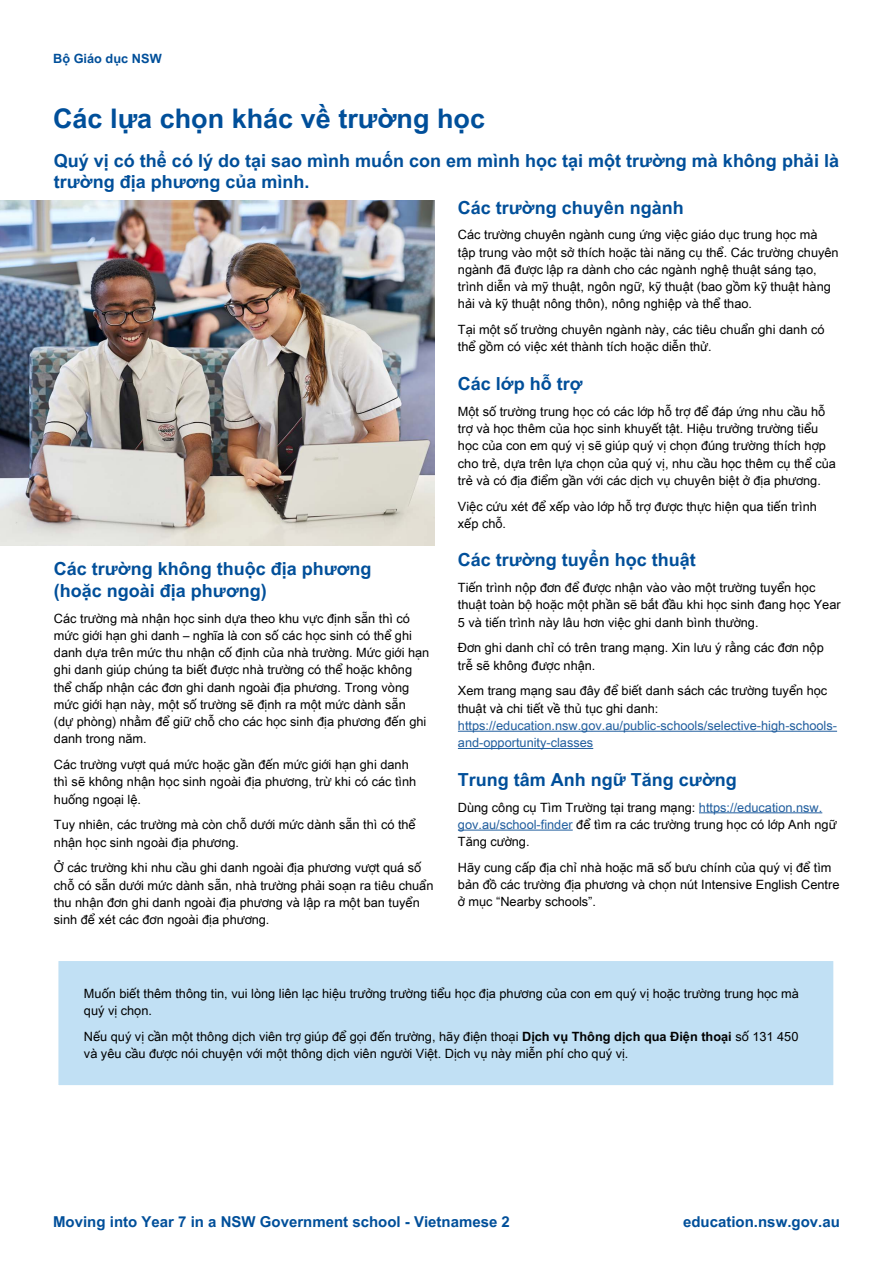
<style>
.page{position:relative;width:893px;height:1263px;background:#fff}
.page>*{position:absolute;margin:0;border:0;box-sizing:border-box;transform-origin:0 0}
.Heading_2{font:700 27px "Arial Unicode MS";color:#004f9a}
.Heading_3{font:700 18px/21.6px "Arial Unicode MS";color:#004f9a}
.t1{font:700 15px "Arial Unicode MS";color:#004f9a}
.Body_text{font:12.75px/17.2px "Arial Unicode MS";color:#000}
.Body_text-2{font:12.75px/17.2px "Arial Unicode MS";color:#215e9e}
.Headers{font:700 12.75px "Arial Unicode MS";color:#004f9a}
.s1{color:#000}
.s2{color:#215e9e}
.s3{font-weight:700}
</style>
<div class="page">
<img style="left:0;top:201px;width:434px;height:344px">
<hr style="left:458px;top:731px;width:379px;height:1px;background:#215e9e">
<hr style="left:458px;top:748px;width:135px;height:1px;background:#215e9e">
<hr style="left:699px;top:812px;width:123px;height:1px;background:#215e9e">
<hr style="left:458px;top:830px;width:115px;height:1px;background:#215e9e">
<div style="left:55px;top:958px;width:781px;height:130px;background:#c1e0f4"></div>
<div style="left:52px;top:955px;width:787px;height:136px;border:6px solid #fff"></div>
<p class="Headers" style="left:53px;top:49px;width:110px">Bộ Giáo dục NSW</p>
<h2 class="Heading_2" style="left:53px;top:99px;width:433px">Các lựa chọn khác về trường học</h2>
<h3 class="Heading_3" style="left:54px;top:150px;width:787px">Quý vị có thể có lý do tại sao mình muốn con em mình học tại một trường mà không phải là trường địa phương của mình.</h3>
<h3 class="Heading_3" style="left:54px;top:559px;width:319px">Các trường không thuộc địa phương (hoặc ngoài địa phương)</h3>
<p class="Body_text" style="left:54px;top:609px;width:377px">Các trường mà nhận học sinh dựa theo khu vực định sẵn thì có mức giới hạn ghi danh – nghĩa là con số các học sinh có thể ghi danh dựa trên mức thu nhận cố định của nhà trường. Mức giới hạn ghi danh giúp chúng ta biết được nhà trường có thể hoặc không thể chấp nhận các đơn ghi danh ngoài địa phương. Trong vòng mức giới hạn này, một số trường sẽ định ra một mức dành sẵn<br>(dự phòng) nhằm để giữ chỗ cho các học sinh địa phương đến ghi danh trong năm.</p>
<p class="Body_text" style="left:54px;top:756px;width:364px">Các trường vượt quá mức hoặc gần đến mức giới hạn ghi danh thì sẽ không nhận học sinh ngoài địa phương, trừ khi có các tình huống ngoại lệ.</p>
<p class="Body_text" style="left:54px;top:816px;width:363px">Tuy nhiên, các trường mà còn chỗ dưới mức dành sẵn thì có thể nhận học sinh ngoài địa phương.</p>
<p class="Body_text" style="left:54px;top:859px;width:381px">Ở các trường khi nhu cầu ghi danh ngoài địa phương vượt quá số chỗ có sẵn dưới mức dành sẵn, nhà trường phải soạn ra tiêu chuẩn thu nhận đơn ghi danh ngoài địa phương và lập ra một ban tuyển sinh để xét các đơn ngoài địa phương.</p>
<h3 class="Heading_3" style="left:458px;top:197px;width:227px">Các trường chuyên ngành</h3>
<p class="Body_text" style="left:458px;top:226px;width:382px">Các trường chuyên ngành cung ứng việc giáo dục trung học mà<br>tập trung vào một sở thích hoặc tài năng cụ thể. Các trường chuyên ngành đã được lập ra dành cho các ngành nghệ thuật sáng tạo, trình diễn và mỹ thuật, ngôn ngữ, kỹ thuật (bao gồm kỹ thuật hàng hải và kỹ thuật nông thôn), nông nghiệp và thể thao.</p>
<p class="Body_text" style="left:458px;top:321px;width:368px">Tại một số trường chuyên ngành này, các tiêu chuẩn ghi danh có thể gồm có việc xét thành tích hoặc diễn thử.</p>
<h3 class="Heading_3" style="left:458px;top:373px;width:126px">Các lớp hỗ trợ</h3>
<p class="Body_text" style="left:458px;top:402px;width:379px">Một số trường trung học có các lớp hỗ trợ để đáp ứng nhu cầu hỗ trợ và học thêm của học sinh khuyết tật. Hiệu trưởng trường tiểu học của con em quý vị sẽ giúp quý vị chọn đúng trường thích hợp cho trẻ, dựa trên lựa chọn của quý vị, nhu cầu học thêm cụ thể của trẻ và có địa điểm gần với các dịch vụ chuyên biệt ở địa phương.</p>
<p class="Body_text" style="left:458px;top:497px;width:360px">Việc cứu xét để xếp vào lớp hỗ trợ được thực hiện qua tiến trình xếp chỗ.</p>
<h3 class="Heading_3" style="left:458px;top:550px;width:239px">Các trường tuyển học thuật</h3>
<p class="Body_text" style="left:458px;top:579px;width:384px">Tiến trình nộp đơn để được nhận vào vào một trường tuyển học thuật toàn bộ hoặc một phần sẽ bắt đầu khi học sinh đang học Year<br>5 và tiến trình này lâu hơn việc ghi danh bình thường.</p>
<p class="Body_text" style="left:458px;top:639px;width:367px">Đơn ghi danh chỉ có trên trang mạng. Xin lưu ý rằng các đơn nộp trễ sẽ không được nhận.</p>
<p class="Body_text-2" style="left:458px;top:682px;width:381px"><span class="s1">Xem trang mạng sau đây để biết danh sách các trường tuyển học thuật và chi tiết về thủ tục ghi danh: </span>https://education.nsw.gov.au/public-schools/selective-high-schools&shy;and-opportunity-classes</p>
<h3 class="Heading_3" style="left:458px;top:769px;width:280px">Trung tâm Anh ngữ Tăng cường</h3>
<p class="Body_text" style="left:458px;top:798px;width:380px">Dùng công cụ Tìm Trường tại trang mạng: <span class="s2">https://education.nsw. gov.au/school-finder</span> để tìm ra các trường trung học có lớp Anh ngữ<br>Tăng cường.</p>
<p class="Body_text" style="left:458px;top:858px;width:383px">Hãy cung cấp địa chỉ nhà hoặc mã số bưu chính của quý vị để tìm bản đồ các trường địa phương và chọn nút Intensive English Centre ở mục “Nearby schools”.</p>
<p class="Body_text" style="left:84px;top:984px;width:716px">Muốn biết thêm thông tin, vui lòng liên lạc hiệu trưởng trường tiểu học địa phương của con em quý vị hoặc trường trung học mà quý vị chọn.</p>
<p class="Body_text" style="left:84px;top:1027px;width:716px">Nếu quý vị cần một thông dịch viên trợ giúp để gọi đến trường, hãy điện thoại <span class="s3">Dịch vụ Thông dịch qua Điện thoại</span> số 131 450 và yêu cầu được nói chuyện với một thông dịch viên người Việt. Dịch vụ này miễn phí cho quý vị.</p>
<p class="t1" style="left:53px;top:1210px;width:458px">Moving into Year 7 in a NSW Government school - Vietnamese 2</p>
<p class="t1" style="left:683px;top:1210px;width:158px">education.nsw.gov.au</p>
</div>
